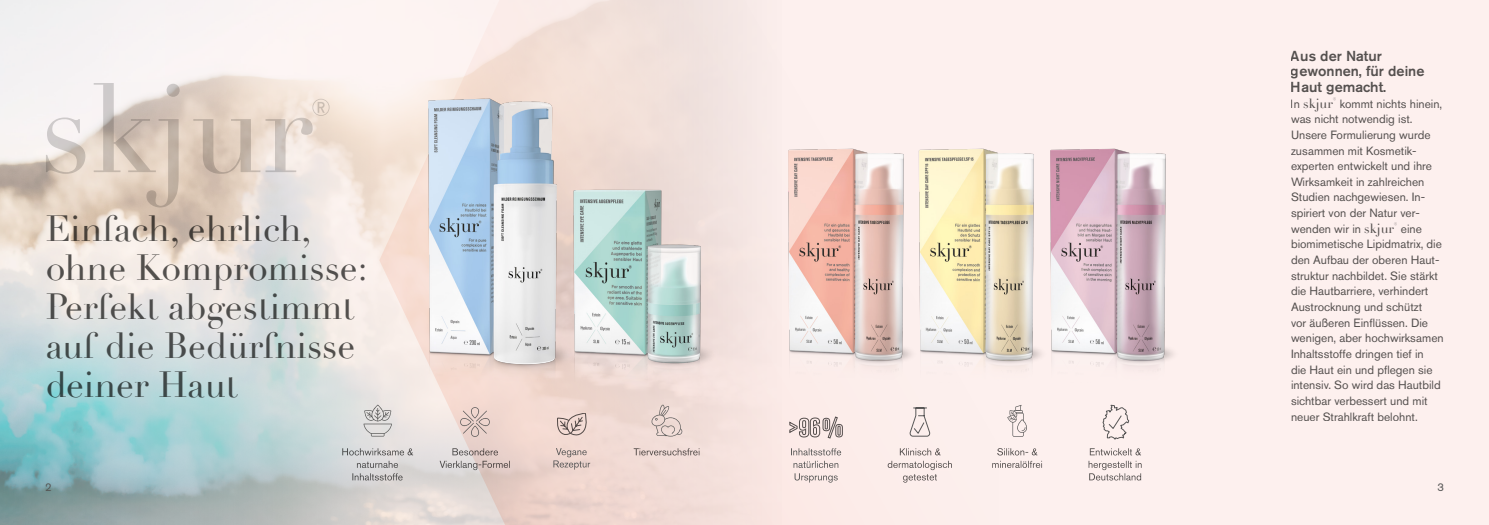
<style>
.page{position:relative;width:1489px;height:525px;background:#fff}
.page>*{position:absolute;margin:0;border:0;box-sizing:border-box;transform-origin:0 0}
.t1{font:35.62px/39px "Didot";color:#565655}
.t2{font:500 14.38px/15.6px "Akzidenz Grotesk Pro";color:#565655}
.t3{font:11.88px/15.6px "Akzidenz Grotesk Pro";color:#565655}
.t4{font:11.25px "Akzidenz Grotesk Pro";color:#565655}
.s1{font-family:"Didot";font-size:13.12px}
</style>
<div class="page">
<div style="left:0;top:0;width:1488px;height:524px;background:#fdf0ee"></div>
<img style="left:0;top:0;width:781px;height:524px">
<img style="left:405px;top:84px;width:167px;height:304px">
<img style="left:554px;top:171px;width:167px;height:217px">
<img style="left:763px;top:132px;width:130px;height:257px">
<img style="left:893px;top:148px;width:131px;height:222px">
<img style="left:1024px;top:148px;width:149px;height:222px">
<svg style="left:313px;top:99px;width:16px;height:17px"></svg>
<svg style="left:46px;top:83px;width:267px;height:124px"></svg>
<svg style="left:460px;top:407px;width:30px;height:29px"></svg>
<svg style="left:439px;top:448px;width:71px;height:22px"></svg>
<svg style="left:352px;top:473px;width:50px;height:7px"></svg>
<svg style="left:342px;top:448px;width:71px;height:19px"></svg>
<svg style="left:363px;top:404px;width:29px;height:32px"></svg>
<svg style="left:909px;top:407px;width:21px;height:29px"></svg>
<svg style="left:887px;top:448px;width:64px;height:34px"></svg>
<svg style="left:1007px;top:405px;width:19px;height:31px"></svg>
<svg style="left:992px;top:448px;width:50px;height:19px"></svg>
<svg style="left:1102px;top:404px;width:27px;height:36px"></svg>
<svg style="left:1088px;top:448px;width:53px;height:32px"></svg>
<svg style="left:556px;top:413px;width:32px;height:23px"></svg>
<svg style="left:553px;top:448px;width:37px;height:21px"></svg>
<svg style="left:633px;top:448px;width:66px;height:7px"></svg>
<svg style="left:651px;top:404px;width:31px;height:32px"></svg>
<svg style="left:794px;top:473px;width:43px;height:9px"></svg>
<svg style="left:791px;top:448px;width:50px;height:19px"></svg>
<svg style="left:789px;top:416px;width:54px;height:22px"></svg>
<h1 class="t1" style="left:45px;top:209px;width:324px">Einfach, ehrlich, ohne Kompromisse:<br>Perfekt abgestimmt auf die Bedürfnisse deiner Haut</h1>
<p class="t2" style="left:1290px;top:48px;width:135px">Aus der Natur gewonnen, für deine<br>Haut gemacht.</p>
<p class="t3" style="left:1290px;top:95px;width:154px">In <span class="s1">skjur</span><sup>®</sup> kommt nichts hinein, was nicht notwendig ist.<br>Unsere Formulierung wurde zusammen mit Kosmetik&shy;experten entwickelt und ihre<br>Wirksamkeit in zahlreichen<br>Studien nachgewiesen. In&shy;spiriert von der Natur ver&shy;wenden wir in <span class="s1">skjur</span><sup>®</sup> eine biomimetische Lipidmatrix, die den Aufbau der oberen Haut&shy;struktur nachbildet. Sie stärkt die Hautbarriere, verhindert<br>Austrocknung und schützt<br>vor äußeren Einflüssen. Die wenigen, aber hochwirksamen<br>Inhaltsstoffe dringen tief in<br>die Haut ein und pflegen sie intensiv. So wird das Hautbild sichtbar verbessert und mit neuer Strahlkraft belohnt.</p>
<p class="t4" style="left:45px;top:479px;width:8px">2</p>
<p class="t4" style="left:1437px;top:479px;width:8px">3</p>
</div>
